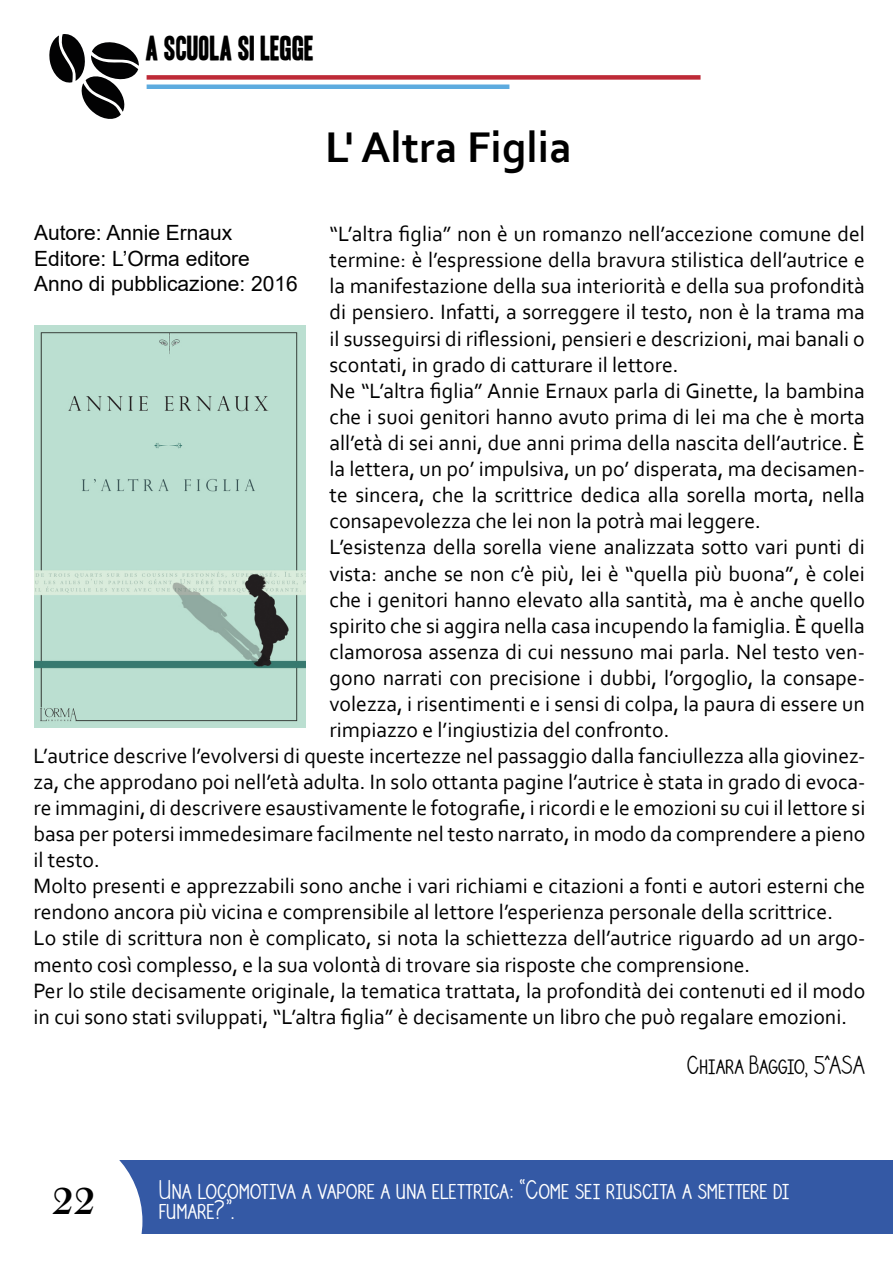
<style>
.page{position:relative;width:893px;height:1263px;background:#fff}
.page>*{position:absolute;margin:0;border:0;box-sizing:border-box;transform-origin:0 0}
.t1{font:700 45px "Corbel";color:#000}
.t2{font:500 45px "Walbaum MT Std";color:#000}
.t3{font:30px "Headline One HPLHS";color:#000}
.t4{font:21.75px/26.1px "Corbel";color:#000}
.t5{font:21.75px/20.1px "DJB My Last Amen";letter-spacing:.005em;color:#fff}
.t6{font:21px/25.2px "Arial";color:#000}
.t7{font:21px "DJB My Last Amen";letter-spacing:-.015em;color:#000}
</style>
<div class="page">
<div style="left:0;top:1160px;width:893px;height:74px;background:#3459a5"></div>
<div style="left:0;top:1160px;width:142px;height:74px;background:#fff"></div>
<div style="left:147px;top:75px;width:553px;height:5px;background:#be2a37"></div>
<div style="left:147px;top:84px;width:362px;height:5px;background:#5dabdf"></div>
<svg style="left:49px;top:34px;width:90px;height:85px"></svg>
<img style="left:34px;top:326px;width:272px;height:401px">
<h2 class="t3" style="left:146px;top:34px;width:170px">A SCUOLA SI LEGGE</h2>
<p class="t6" style="left:34px;top:220px;width:265px">Autore: Annie Ernaux<br>Editore: L’Orma editore<br>Anno di pubblicazione: 2016</p>
<h1 class="t1" style="left:325px;top:119px;width:249px">L' Altra Figlia</h1>
<p class="t4" style="left:330px;top:220px;width:537px">“L’altra figlia” non è un romanzo nell’accezione comune del termine: è l’espressione della bravura stilistica dell’autrice e la manifestazione della sua interiorità e della sua profondità di pensiero. Infatti, a sorreggere il testo, non è la trama ma il susseguirsi di riflessioni, pensieri e descrizioni, mai banali o scontati, in grado di catturare il lettore.<br>Ne “L’altra figlia” Annie Ernaux parla di Ginette, la bambina che i suoi genitori hanno avuto prima di lei ma che è morta all’età di sei anni, due anni prima della nascita dell’autrice. È la lettera, un po’ impulsiva, un po’ disperata, ma decisamen&shy;te sincera, che la scrittrice dedica alla sorella morta, nella consapevolezza che lei non la potrà mai leggere.<br>L’esistenza della sorella viene analizzata sotto vari punti di vista: anche se non c’è più, lei è “quella più buona”, è colei che i genitori hanno elevato alla santità, ma è anche quello spirito che si aggira nella casa incupendo la famiglia. È quella clamorosa assenza di cui nessuno mai parla. Nel testo ven&shy;gono narrati con precisione i dubbi, l’orgoglio, la consape&shy;volezza, i risentimenti e i sensi di colpa, la paura di essere un rimpiazzo e l’ingiustizia del confronto.</p>
<p class="t4" style="left:33px;top:742px;width:833px">L’autrice descrive l’evolversi di queste incertezze nel passaggio dalla fanciullezza alla giovinez&shy;za, che approdano poi nell’età adulta. In solo ottanta pagine l’autrice è stata in grado di evoca&shy;re immagini, di descrivere esaustivamente le fotografie, i ricordi e le emozioni su cui il lettore si basa per potersi immedesimare facilmente nel testo narrato, in modo da comprendere a pieno il testo.<br>Molto presenti e apprezzabili sono anche i vari richiami e citazioni a fonti e autori esterni che rendono ancora più vicina e comprensibile al lettore l’esperienza personale della scrittrice.<br>Lo stile di scrittura non è complicato, si nota la schiettezza dell’autrice riguardo ad un argo&shy;mento così complesso, e la sua volontà di trovare sia risposte che comprensione.<br>Per lo stile decisamente originale, la tematica trattata, la profondità dei contenuti ed il modo in cui sono stati sviluppati, “L’altra figlia” è decisamente un libro che può regalare emozioni.</p>
<p class="t7" style="left:688px;top:1052px;width:179px">Chiara Baggio, 5^ASA</p>
<h1 class="t2" style="left:52px;top:1176px;width:45px">22</h1>
<p class="t5" style="left:159px;top:1179px;width:632px">Una locomotiva a vapore a una elettrica: “Come sei riuscita a smettere di fumare?”.</p>
</div>
